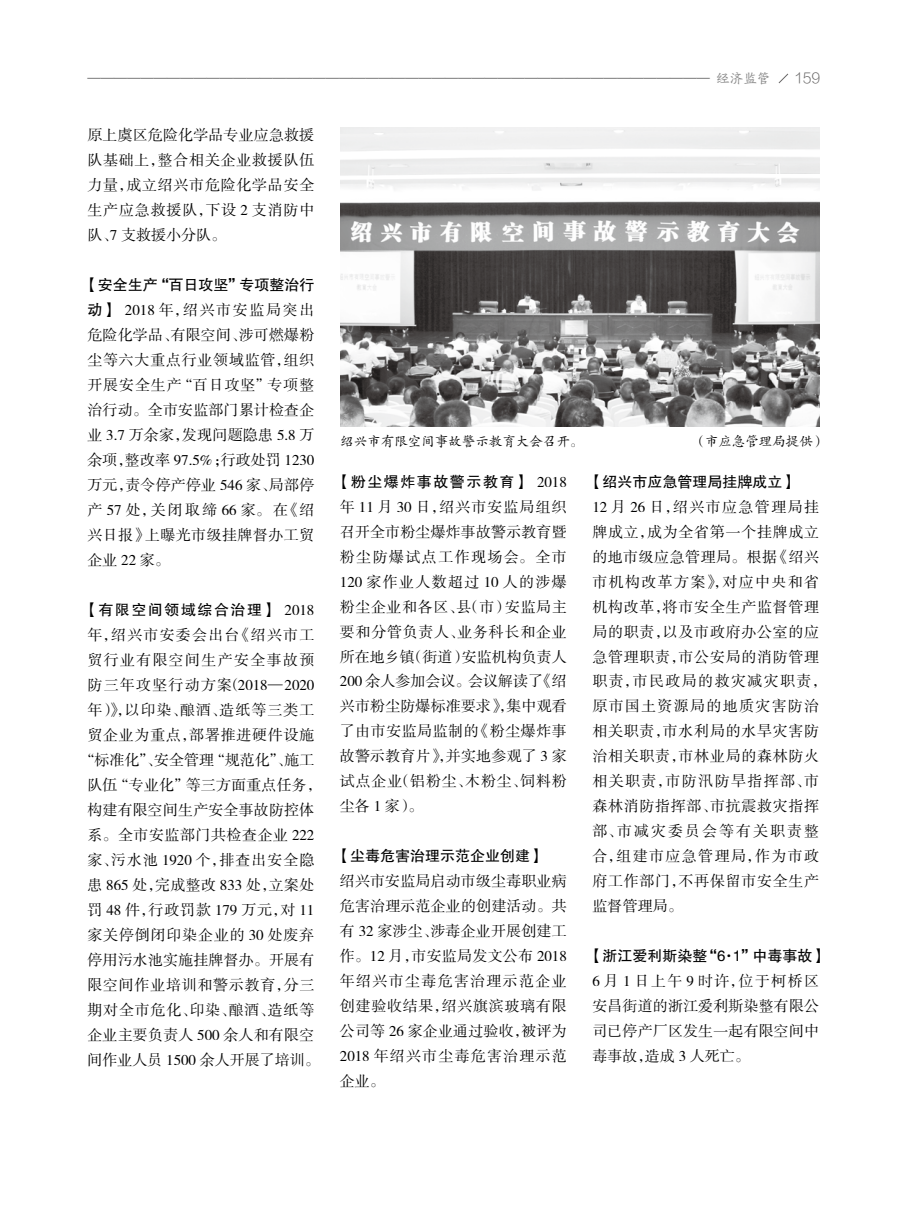
<style>
.page{position:relative;width:898px;height:1212px;background:#fff}
.page>*{position:absolute;margin:0;border:0;box-sizing:border-box;transform-origin:0 0}
.t1{font:15px/25px "FZSSK GBK1 0";letter-spacing:.045em;color:#000;text-align:justify}
.t2{font:15px "FZHTK GBK1 0";color:#000}
.t3{font:15px "FZHTK GBK1 0";letter-spacing:.1em;color:#000}
.t4{font:14.25px "FZLTKHK GBK1 0";color:#666565}
.t5{font:13.5px "FZKTK GBK1 0";color:#000}
.t6{font:13.5px "FZBWKSK GBK1 0";color:#898989}
.s1{font-family:"FZHTK GBK1 0"}
.s2{font-family:"FZSSK GBK1 0"}
</style>
<div class="page">
<svg style="left:778px;top:73px;width:10px;height:11px"></svg>
<img style="left:340px;top:128px;width:479px;height:298px">
<p class="t1" style="left:87px;top:123px;width:228px">原上虞区危险化学品专业应急救援队基础上，整合相关企业救援队伍力量，成立绍兴市危险化学品安全生产应急救援队，下设 2 支消防中队、7 支救援小分队。</p>
<p class="t2" style="left:83px;top:277px;width:232px">【安全生产“百日攻坚”专项整治行</p>
<p class="t1" style="left:87px;top:298px;width:228px"><span class="s1">动】</span> 2018 年，绍兴市安监局突出危险化学品、有限空间、涉可燃爆粉尘等六大重点行业领域监管，组织开展安全生产“百日攻坚”专项整治行动。全市安监部门累计检查企业 3.7 万余家，发现问题隐患 5.8 万余项，整改率 97.5%；行政处罚 1230万元，责令停产停业 546 家、局部停产 57 处，关闭取缔 66 家。在《绍兴日报》上曝光市级挂牌督办工贸企业 22 家。</p>
<p class="t3" style="left:83px;top:602px;width:232px">【有限空间领域综合治理】 <span class="s2">2018</span></p>
<p class="t1" style="left:80px;top:623px;width:243px;text-align:center">年，绍兴市安委会出台《绍兴市工贸行业有限空间生产安全事故预防三年攻坚行动方案（2018—2020年）》，以印染、酿酒、造纸等三类工贸企业为重点，部署推进硬件设施“标准化”、安全管理“规范化”、施工队伍“专业化”等三方面重点任务，构建有限空间生产安全事故防控体系。全市安监部门共检查企业 222家、污水池 1920 个，排查出安全隐患 865 处，完成整改 833 处，立案处罚 48 件，行政罚款 179 万元，对 11家关停倒闭印染企业的 30 处废弃停用污水池实施挂牌督办。开展有限空间作业培训和警示教育，分三期对全市危化、印染、酿酒、造纸等企业主要负责人 500 余人和有限空间作业人员 1500 余人开展了培训。</p>
<p class="t6" style="left:716px;top:72px;width:55px">经济监管</p>
<p class="t4" style="left:794px;top:70px;width:28px">159</p>
<p class="t5" style="left:340px;top:435px;width:244px">绍兴市有限空间事故警示教育大会召开。</p>
<p class="t5" style="left:693px;top:435px;width:134px">（市应急管理局提供）</p>
<p class="t3" style="left:336px;top:473px;width:232px">【粉尘爆炸事故警示教育】 <span class="s2">2018</span></p>
<p class="t1" style="left:340px;top:494px;width:228px">年 11 月 30 日，绍兴市安监局组织召开全市粉尘爆炸事故警示教育暨粉尘防爆试点工作现场会。全市120 家作业人数超过 10 人的涉爆粉尘企业和各区、县（市）安监局主要和分管负责人、业务科长和企业所在地乡镇（街道）安监机构负责人200 余人参加会议。会议解读了《绍兴市粉尘防爆标准要求》，集中观看了由市安监局监制的《粉尘爆炸事故警示教育片》，并实地参观了 3 家试点企业（铝粉尘、木粉尘、饲料粉尘各 1 家）。</p>
<p class="t2" style="left:336px;top:848px;width:210px">【尘毒危害治理示范企业创建】</p>
<p class="t1" style="left:340px;top:869px;width:228px">绍兴市安监局启动市级尘毒职业病危害治理示范企业的创建活动。共有 32 家涉尘、涉毒企业开展创建工作。12 月，市安监局发文公布 2018年绍兴市尘毒危害治理示范企业创建验收结果，绍兴旗滨玻璃有限公司等 26 家企业通过验收，被评为2018 年绍兴市尘毒危害治理示范企业。</p>
<p class="t2" style="left:588px;top:473px;width:210px">【绍兴市应急管理局挂牌成立】</p>
<p class="t1" style="left:592px;top:494px;width:236px;text-align:left">12 月 26 日，绍兴市应急管理局挂牌成立，成为全省第一个挂牌成立的地市级应急管理局。根据《绍兴市机构改革方案》，对应中央和省机构改革，将市安全生产监督管理局的职责，以及市政府办公室的应急管理职责，市公安局的消防管理职责，市民政局的救灾减灾职责，原市国土资源局的地质灾害防治相关职责，市水利局的水旱灾害防治相关职责，市林业局的森林防火相关职责，市防汛防旱指挥部、市森林消防指挥部、市抗震救灾指挥部、市减灾委员会等有关职责整合，组建市应急管理局，作为市政府工作部门，不再保留市安全生产监督管理局。</p>
<p class="t2" style="left:588px;top:948px;width:240px">【浙江爱利斯染整“6·1”中毒事故】</p>
<p class="t1" style="left:592px;top:969px;width:228px">6 月 1 日上午 9 时许，位于柯桥区安昌街道的浙江爱利斯染整有限公司已停产厂区发生一起有限空间中毒事故，造成 3 人死亡。</p>
</div>
